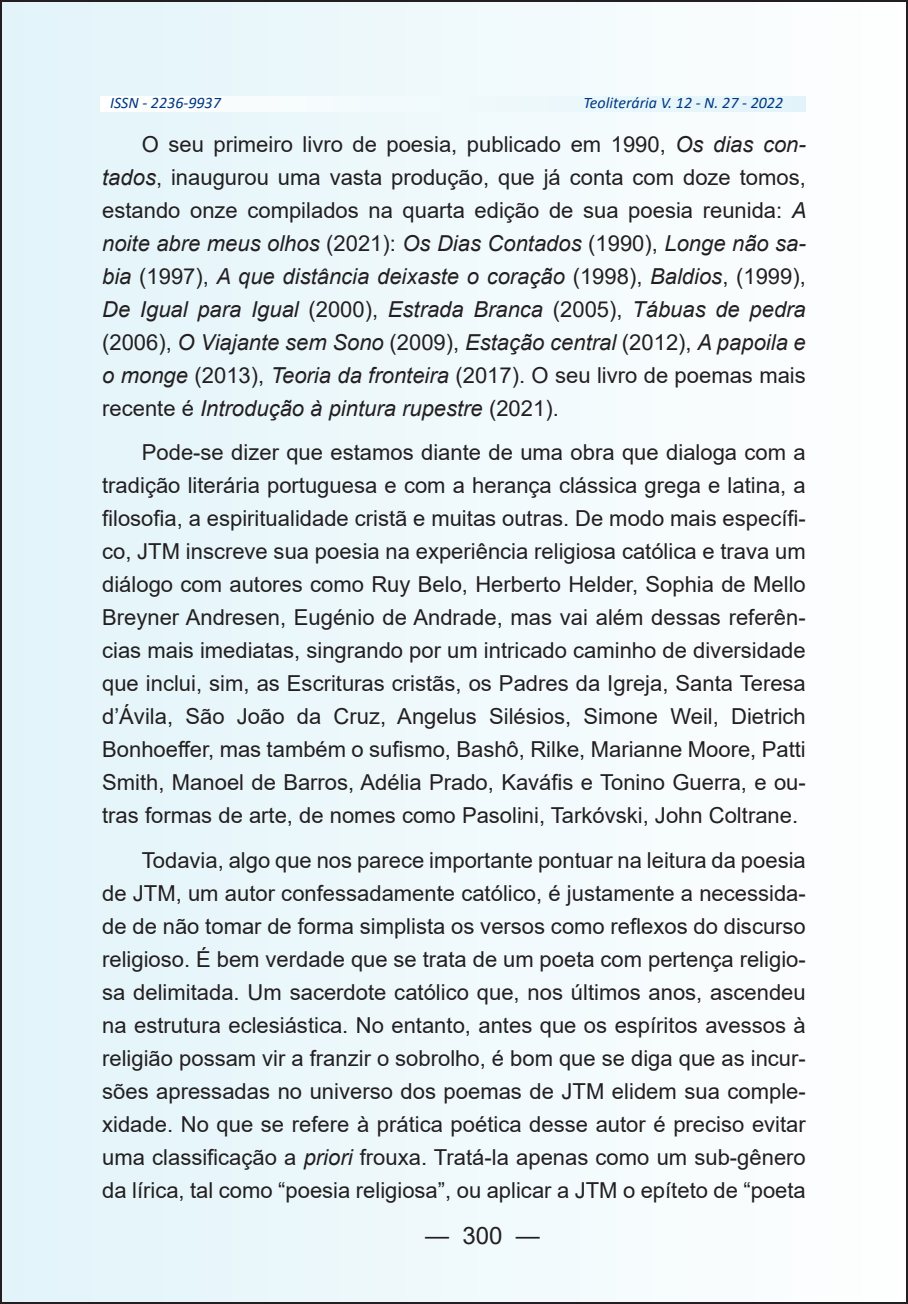
<style>
.page{position:relative;width:908px;height:1304px;background:#fff}
.page>*{position:absolute;margin:0;border:0;box-sizing:border-box;transform-origin:0 0}
.t1{font:24px "Arial";color:#231f20}
.t2{font:22px/33px "Arial";color:#231f20;text-align:justify}
.t3{font:italic 16px "Calibri";color:#003882}
.s1{font-style:italic}
</style>
<div class="page">
<div style="left:1px;top:1px;width:905px;height:1302px;background:linear-gradient(to right,#e2f4fa,#fefefe)"></div>
<svg style="left:100px;top:96px;width:705px;height:15px"></svg>
<p class="t3" style="left:110px;top:92px;width:112px">ISSN - 2236-9937</p>
<p class="t3" style="left:583px;top:92px;width:201px">Teoliterária V. 12 - N. 27 - 2022</p>
<p class="t2" style="left:102px;top:128px;width:705px;text-indent:40px">O seu primeiro livro de poesia, publicado em 1990, <span class="s1">Os dias con&shy;tados</span>, inaugurou uma vasta produção, que já conta com doze tomos, estando onze compilados na quarta edição de sua poesia reunida: <span class="s1">A noite abre meus olhos</span> (2021): <span class="s1">Os Dias Contados</span> (1990), <span class="s1">Longe não sa&shy;bia</span> (1997), <span class="s1">A que distância deixaste o coração</span> (1998), <span class="s1">Baldios</span>, (1999), <span class="s1">De Igual para Igual</span> (2000), <span class="s1">Estrada Branca</span> (2005), <span class="s1">Tábuas de pedra </span>(2006), <span class="s1">O Viajante sem Sono</span> (2009), <span class="s1">Estação central</span> (2012), <span class="s1">A papoila e o monge</span> (2013), <span class="s1">Teoria da fronteira</span> (2017). O seu livro de poemas mais recente é <span class="s1">Introdução à pintura rupestre</span> (2021).</p>
<p class="t2" style="left:102px;top:436px;width:704px;text-indent:40px">Pode-se dizer que estamos diante de uma obra que dialoga com a tradição literária portuguesa e com a herança clássica grega e latina, a filosofia, a espiritualidade cristã e muitas outras. De modo mais específi&shy;co, JTM inscreve sua poesia na experiência religiosa católica e trava um diálogo com autores como Ruy Belo, Herberto Helder, Sophia de Mello Breyner Andresen, Eugénio de Andrade, mas vai além dessas referên&shy;cias mais imediatas, singrando por um intricado caminho de diversidade que inclui, sim, as Escrituras cristãs, os Padres da Igreja, Santa Teresa d’Ávila, São João da Cruz, Angelus Silésios, Simone Weil, Dietrich Bonhoeffer, mas também o sufismo, Bashô, Rilke, Marianne Moore, Patti Smith, Manoel de Barros, Adélia Prado, Kaváfis e Tonino Guerra, e ou&shy;tras formas de arte, de nomes como Pasolini, Tarkóvski, John Coltrane.</p>
<p class="t2" style="left:102px;top:843px;width:705px;text-indent:40px">Todavia, algo que nos parece importante pontuar na leitura da poesia de JTM, um autor confessadamente católico, é justamente a necessida&shy;de de não tomar de forma simplista os versos como reflexos do discurso religioso. É bem verdade que se trata de um poeta com pertença religio&shy;sa delimitada. Um sacerdote católico que, nos últimos anos, ascendeu na estrutura eclesiástica. No entanto, antes que os espíritos avessos à religião possam vir a franzir o sobrolho, é bom que se diga que as incur&shy;sões apressadas no universo dos poemas de JTM elidem sua comple&shy;xidade. No que se refere à prática poética desse autor é preciso evitar uma classificação a <span class="s1">priori</span> frouxa. Tratá-la apenas como um sub-gênero da lírica, tal como “poesia religiosa”, ou aplicar a JTM o epíteto de “poeta</p>
<p class="t1" style="left:425px;top:1218px;width:116px">— 300 —</p>
</div>
